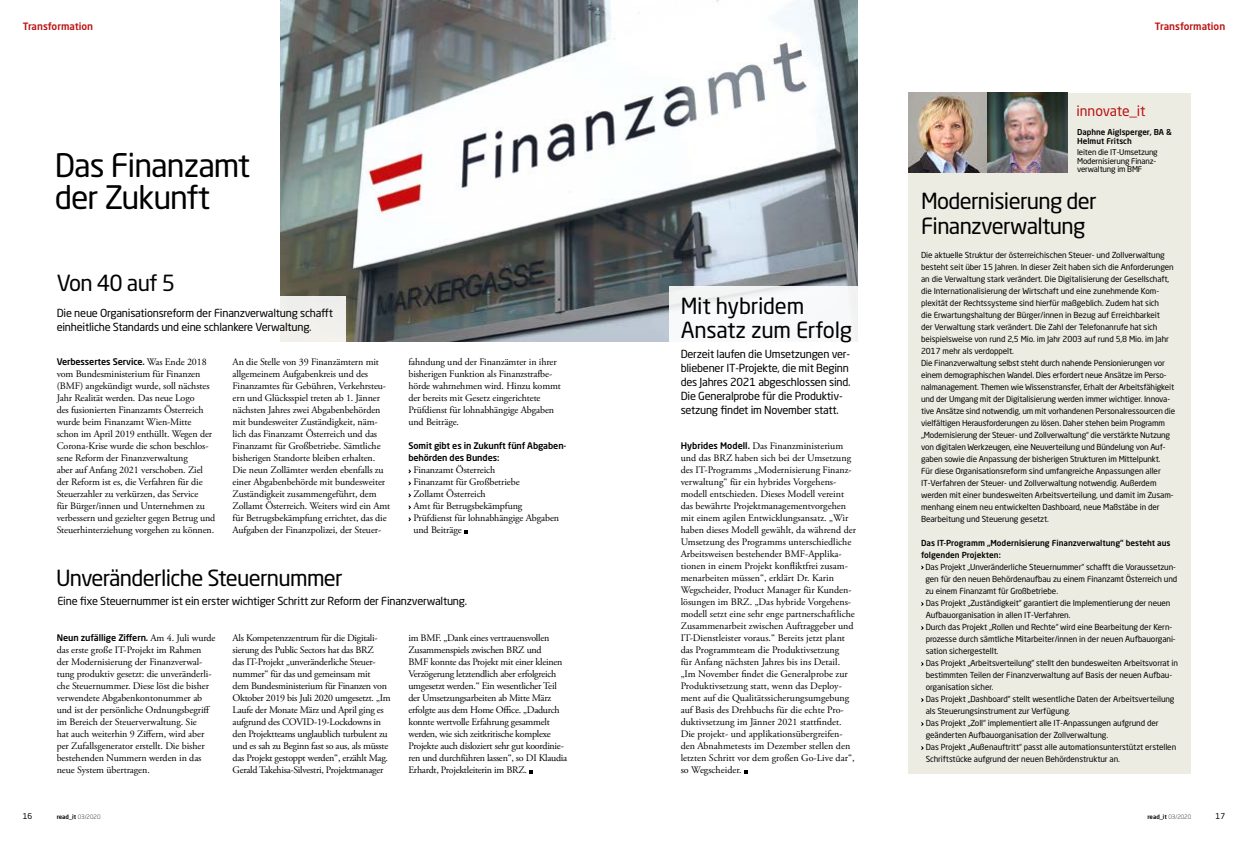
<style>
.page{position:relative;width:1248px;height:842px;background:#fff}
.page>*{position:absolute;margin:0;border:0;box-sizing:border-box;transform-origin:0 0}
.t1{font:32px/32px "Neo Sans Pro";letter-spacing:-.03em;color:#000}
.t2{font:22px/25px "Neo Sans Pro";letter-spacing:-.03em;color:#000}
.t3{font:22px/24px "Neo Sans Pro";letter-spacing:-.01em;color:#000}
.t4{font:14px "Neo Sans Pro";color:#ba1110}
.t5{font:11px/14px "Neo Sans Pro";letter-spacing:-.02em;color:#000}
.t6{font:10px/12px "Adobe Garamond Pro";letter-spacing:-.01em;color:#000}
.t7{font:500 10px "Neo Sans Pro";color:#ba1110}
.t8{font:500 9px/12px "Neo Sans Pro";letter-spacing:-.01em;color:#000}
.t9{font:8.2px/12px "Neo Sans Pro";letter-spacing:-.01em;color:#000}
.t10{font:500 8.2px/12px "Neo Sans Pro";color:#000}
.t11{font:8px/8.5px "Neo Sans Pro";letter-spacing:-.02em;color:#000}
.t12{font:500 8px/8.5px "Neo Sans Pro";color:#000}
.t13{font:500 6px "Neo Sans Pro";color:#000}
.s1{font-family:"Adobe Garamond Pro";font-weight:400;font-size:10px}
.s2{font-weight:300}
.s3{font-family:"Neo Sans Pro";font-weight:500;font-size:9px}
</style>
<div class="page">
<img style="left:281px;top:0;width:576px;height:341px">
<svg style="left:529px;top:770px;width:4px;height:3px"></svg>
<div style="left:45px;top:297px;width:301px;height:45px;background:linear-gradient(to right,#fff,#f4f4f1)"></div>
<div style="left:669px;top:286px;width:194px;height:57px;background:#f8f9fa"></div>
<div style="left:908px;top:93px;width:283px;height:680px;background:#edece3"></div>
<svg style="left:921px;top:565px;width:3px;height:5px"></svg>
<img style="left:908px;top:93px;width:159px;height:79px">
<p class="t7" style="left:23px;top:20px;width:72px">Transformation</p>
<p class="t7" style="left:1154px;top:20px;width:72px">Transformation</p>
<h1 class="t1" style="left:55px;top:149px;width:197px">Das Finanzamt der Zukunft</h1>
<h2 class="t2" style="left:57px;top:270px;width:120px">Von 40 auf 5</h2>
<p class="t5" style="left:57px;top:305px;width:278px">Die neue Organisationsreform der Finanzverwaltung schafft einheitliche Standards und eine schlankere Verwaltung.</p>
<p class="t8" style="left:57px;top:356px;width:151px">Verbessertes Service. <span class="s1">Was Ende 2018</span></p>
<p class="t6" style="left:57px;top:368px;width:160px">vom Bundesministerium für Finanzen (BMF) angekündigt wurde, soll nächstes Jahr Realität werden. Das neue Logo<br>des fusionierten Finanzamts Österreich wurde beim Finanzamt Wien-Mitte schon im April 2019 enthüllt. Wegen der Corona-Krise wurde die schon beschlos&shy;sene Reform der Finanzverwaltung<br>aber auf Anfang 2021 verschoben. Ziel der Reform ist es, die Verfahren für die Steuerzahler zu verkürzen, das Service<br>für Bürger/innen und Unternehmen zu verbessern und gezielter gegen Betrug und Steuerhinterziehung vorgehen zu können.</p>
<p class="t6" style="left:232px;top:356px;width:159px">An die Stelle von 39 Finanzämtern mit allgemeinem Aufgabenkreis und des Finanzamtes für Gebühren, Verkehrsteu&shy;ern und Glücksspiel treten ab 1. Jänner nächsten Jahres zwei Abgabenbehörden mit bundesweiter Zuständigkeit, näm&shy;lich das Finanzamt Österreich und das Finanzamt für Großbetriebe. Sämtliche bisherigen Standorte bleiben erhalten.<br>Die neun Zollämter werden ebenfalls zu einer Abgabenbehörde mit bundesweiter Zuständigkeit zusammengeführt, dem Zollamt Österreich. Weiters wird ein Amt für Betrugsbekämpfung errichtet, das die Aufgaben der Finanzpolizei, der Steuer-</p>
<h2 class="t2" style="left:56px;top:565px;width:288px">Unveränderliche Steuernummer</h2>
<p class="t6" style="left:408px;top:356px;width:154px">fahndung und der Finanzämter in ihrer bisherigen Funktion als Finanzstrafbe&shy;hörde wahrnehmen wird. Hinzu kommt der bereits mit Gesetz eingerichtete Prüfdienst für lohnabhängige Abgaben und Beiträge.</p>
<p class="t8" style="left:408px;top:440px;width:159px">Somit gibt es in Zukunft fünf Abgaben&shy;behörden des Bundes:</p>
<p class="t6" style="left:413px;top:464px;width:147px">Finanzamt Österreich<br>Finanzamt für Großbetriebe<br>Zollamt Österreich<br>Amt für Betrugsbekämpfung<br>Prüfdienst für lohnabhängige Abgaben und Beiträge</p>
<p class="t5" style="left:57px;top:594px;width:411px">Eine fixe Steuernummer ist ein erster wichtiger Schritt zur Reform der Finanzverwaltung.</p>
<p class="t8" style="left:57px;top:632px;width:160px">Neun zufällige Ziffern. <span class="s1">Am 4. Juli wurde</span></p>
<p class="t6" style="left:57px;top:644px;width:156px">das erste große IT-Projekt im Rahmen der Modernisierung der Finanzverwal&shy;tung produktiv gesetzt: die unveränderli&shy;che Steuernummer. Diese löst die bisher verwendete Abgabenkontonummer ab und ist der persönliche Ordnungsbegriff im Bereich der Steuerverwaltung. Sie<br>hat auch weiterhin 9 Ziffern, wird aber per Zufallsgenerator erstellt. Die bisher bestehenden Nummern werden in das neue System übertragen.</p>
<p class="t11" style="left:23px;top:812px;width:11px">16</p>
<p class="t13" style="left:57px;top:813px;width:45px">read_it <span class="s2">03/2020</span></p>
<p class="t6" style="left:232px;top:632px;width:159px">Als Kompetenzzentrum für die Digitali&shy;sierung des Public Sectors hat das BRZ<br>das IT-Projekt „unveränderliche Steuer&shy;nummer“ für das und gemeinsam mit<br>dem Bundesministerium für Finanzen von Oktober 2019 bis Juli 2020 umgesetzt. „Im Laufe der Monate März und April ging es aufgrund des COVID-19-Lockdowns in den Projektteams unglaublich turbulent zu und es sah zu Beginn fast so aus, als müsste das Projekt gestoppt werden“, erzählt Mag.<br>Gerald Takehisa-Silvestri, Projektmanager</p>
<p class="t6" style="left:408px;top:632px;width:160px">im BMF. „Dank eines vertrauensvollen Zusammenspiels zwischen BRZ und<br>BMF konnte das Projekt mit einer kleinen Verzögerung letztendlich aber erfolgreich umgesetzt werden.“ Ein wesentlicher Teil der Umsetzungsarbeiten ab Mitte März erfolgte aus dem Home Office. „Dadurch konnte wertvolle Erfahrung gesammelt werden, wie sich zeitkritische komplexe Projekte auch disloziert sehr gut koordinie&shy;ren und durchführen lassen“, so DI Klaudia Erhardt, Projektleiterin im BRZ.</p>
<h2 class="t3" style="left:680px;top:293px;width:173px">Mit hybridem<br>Ansatz zum Erfolg</h2>
<p class="t5" style="left:680px;top:346px;width:171px">Derzeit laufen die Umsetzungen ver&shy;bliebener IT-Projekte, die mit Beginn des Jahres 2021 abgeschlossen sind.<br>Die Generalprobe für die Produktiv&shy;setzung findet im November statt.</p>
<p class="t6" style="left:680px;top:440px;width:177px"><span class="s3">Hybrides Modell.</span> Das Finanzministerium und das BRZ haben sich bei der Umsetzung des IT-Programms „Modernisierung Finanz&shy;verwaltung“ für ein hybrides Vorgehens&shy;modell entschieden. Dieses Modell vereint das bewährte Projektmanagementvorgehen mit einem agilen Entwicklungsansatz. „Wir haben dieses Modell gewählt, da während der Umsetzung des Programms unterschiedliche Arbeitsweisen bestehender BMF-Applika&shy;tionen in einem Projekt konfliktfrei zusam&shy;menarbeiten müssen“, erklärt Dr. Karin Wegscheider, Product Manager für Kunden&shy;lösungen im BRZ. „Das hybride Vorgehens&shy;modell setzt eine sehr enge partnerschaftliche Zusammenarbeit zwischen Auftraggeber und IT-Dienstleister voraus.“ Bereits jetzt plant das Programmteam die Produktivsetzung<br>für Anfang nächsten Jahres bis ins Detail. „Im November findet die Generalprobe zur Produktivsetzung statt, wenn das Deploy&shy;ment auf die Qualitätssicherungsumgebung auf Basis des Drehbuchs für die echte Pro&shy;duktivsetzung im Jänner 2021 stattfindet.<br>Die projekt- und applikationsübergreifen&shy;den Abnahmetests im Dezember stellen den letzten Schritt vor dem großen Go-Live dar“, so Wegscheider.</p>
<h3 class="t4" style="left:1076px;top:103px;width:71px">innovate_it</h3>
<p class="t12" style="left:1076px;top:128px;width:96px">Daphne Aiglsperger, BA &amp;<br>Helmut Fritsch</p>
<p class="t11" style="left:1076px;top:148px;width:82px">leiten die IT-Umsetzung<br>Modernisierung Finanz&shy;verwaltung im BMF</p>
<h2 class="t2" style="left:921px;top:188px;width:177px">Modernisierung der<br>Finanzverwaltung</h2>
<p class="t9" style="left:921px;top:249px;width:255px">Die aktuelle Struktur der österreichischen Steuer- und Zollverwaltung besteht seit über 15 Jahren. In dieser Zeit haben sich die Anforderungen an die Verwaltung stark verändert. Die Digitalisierung der Gesellschaft, die Internationalisierung der Wirtschaft und eine zunehmende Kom&shy;plexität der Rechtssysteme sind hierfür maßgeblich. Zudem hat sich<br>die Erwartungshaltung der Bürger/innen in Bezug auf Erreichbarkeit<br>der Verwaltung stark verändert. Die Zahl der Telefonanrufe hat sich beispielsweise von rund 2,5 Mio. im Jahr 2003 auf rund 5,8 Mio. im Jahr 2017 mehr als verdoppelt.<br>Die Finanzverwaltung selbst steht durch nahende Pensionierungen vor einem demographischen Wandel. Dies erfordert neue Ansätze im Perso&shy;nalmanagement. Themen wie Wissenstransfer, Erhalt der Arbeitsfähigkeit und der Umgang mit der Digitalisierung werden immer wichtiger. Innova&shy;tive Ansätze sind notwendig, um mit vorhandenen Personalressourcen die vielfältigen Herausforderungen zu lösen. Daher stehen beim Programm „Modernisierung der Steuer- und Zollverwaltung“ die verstärkte Nutzung von digitalen Werkzeugen, eine Neuverteilung und Bündelung von Auf&shy;gaben sowie die Anpassung der bisherigen Strukturen im Mittelpunkt.<br>Für diese Organisationsreform sind umfangreiche Anpassungen aller IT-Verfahren der Steuer- und Zollverwaltung notwendig. Außerdem werden mit einer bundesweiten Arbeitsverteilung, und damit im Zusam&shy;menhang einem neu entwickelten Dashboard, neue Maßstäbe in der Bearbeitung und Steuerung gesetzt.</p>
<p class="t10" style="left:921px;top:537px;width:251px">Das IT-Programm „Modernisierung Finanzverwaltung“ besteht aus folgenden Projekten:</p>
<p class="t9" style="left:925px;top:561px;width:254px">Das Projekt „Unveränderliche Steuernummer“ schafft die Voraussetzun&shy;gen für den neuen Behördenaufbau zu einem Finanzamt Österreich und zu einem Finanzamt für Großbetriebe.<br>Das Projekt „Zuständigkeit“ garantiert die Implementierung der neuen Aufbauorganisation in allen IT-Verfahren.<br>Durch das Projekt „Rollen und Rechte“ wird eine Bearbeitung der Kern&shy;prozesse durch sämtliche Mitarbeiter/innen in der neuen Aufbauorgani&shy;sation sichergestellt.<br>Das Projekt „Arbeitsverteilung“ stellt den bundesweiten Arbeitsvorrat in bestimmten Teilen der Finanzverwaltung auf Basis der neuen Aufbau&shy;organisation sicher.<br>Das Projekt „Dashboard“ stellt wesentliche Daten der Arbeitsverteilung als Steuerungsinstrument zur Verfügung.<br>Das Projekt „Zoll“ implementiert alle IT-Anpassungen aufgrund der geänderten Aufbauorganisation der Zollverwaltung.<br>Das Projekt „Außenauftritt“ passt alle automationsunterstützt erstellen Schriftstücke aufgrund der neuen Behördenstruktur an.</p>
<p class="t13" style="left:1147px;top:813px;width:45px">read_it <span class="s2">03/2020</span></p>
<p class="t11" style="left:1215px;top:812px;width:11px">17</p>
</div>
